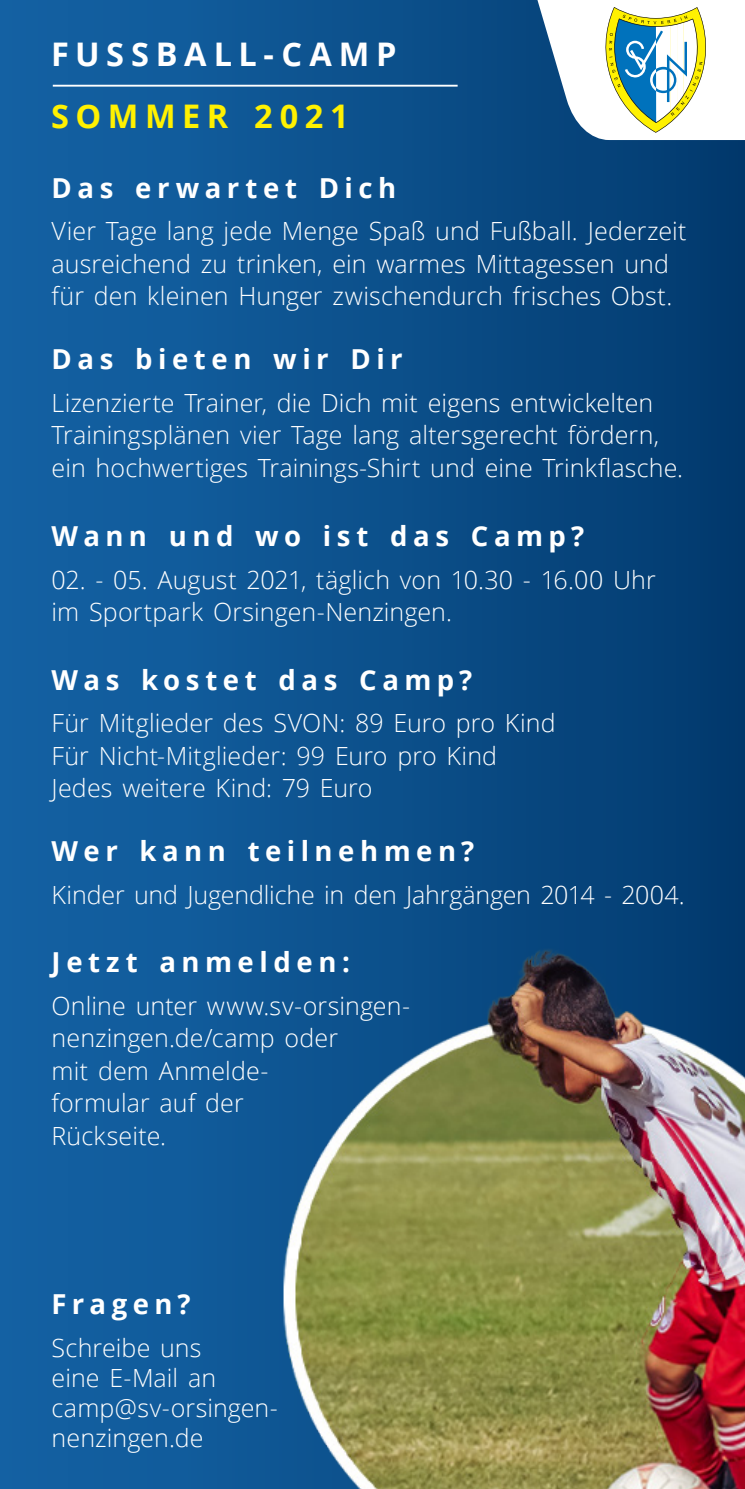
<style>
.page{position:relative;width:745px;height:1489px;background:#fff}
.page>*{position:absolute;margin:0;border:0;box-sizing:border-box;transform-origin:0 0}
.t1{font:700 32.5px "Open Sans";letter-spacing:.205em;color:#fff}
.t2{font:700 32.5px "Open Sans";letter-spacing:.2em;color:#fff101}
.Headline_Seitentitel{font:700 27.5px "Open Sans";letter-spacing:.2em;color:#fff}
.Headline_Seitentitel-2{font:300 25px/32.5px "Open Sans";letter-spacing:.005em;color:#fff}
</style>
<div class="page">
<div style="left:0;top:0;width:744px;height:1488px;background:linear-gradient(to right,#1564a7,#023b6e)"></div>
<svg style="left:537px;top:0;width:207px;height:140px"></svg>
<hr style="left:53px;top:85px;width:404px;height:2px;background:#fff">
<img style="left:203px;top:889px;width:541px;height:599px">
<h1 class="t1" style="left:51px;top:31px;width:347px">FUSSBALL-CAMP</h1>
<h1 class="t2" style="left:51px;top:93px;width:299px">SOMMER 2021</h1>
<p class="Headline_Seitentitel" style="left:52px;top:168px;width:346px">Das erwartet Dich</p>
<p class="Headline_Seitentitel-2" style="left:52px;top:214px;width:636px">Vier Tage lang jede Menge Spaß und Fußball. Jederzeit ausreichend zu trinken, ein warmes Mittagessen und für den kleinen Hunger zwischendurch frisches Obst.</p>
<p class="Headline_Seitentitel" style="left:52px;top:340px;width:352px">Das bieten wir Dir</p>
<p class="Headline_Seitentitel-2" style="left:52px;top:386px;width:632px">Lizenzierte Trainer, die Dich mit eigens entwickelten<br>Trainingsplänen vier Tage lang altersgerecht fördern, ein hochwertiges Trainings-Shirt und eine Trinkflasche.</p>
<p class="Headline_Seitentitel" style="left:52px;top:516px;width:533px">Wann und wo ist das Camp?</p>
<p class="Headline_Seitentitel-2" style="left:52px;top:562px;width:605px">02. - 05. August 2021, täglich von 10.30 - 16.00 Uhr</p>
<p class="Headline_Seitentitel-2" style="left:52px;top:595px;width:401px">im Sportpark Orsingen-Nenzingen.</p>
<p class="Headline_Seitentitel" style="left:52px;top:660px;width:422px">Was kostet das Camp?</p>
<p class="Headline_Seitentitel-2" style="left:52px;top:706px;width:505px">Für Mitglieder des SVON: 89 Euro pro Kind<br>Für Nicht-Mitglieder: 99 Euro pro Kind</p>
<p class="Headline_Seitentitel-2" style="left:52px;top:771px;width:322px">Jedes weitere Kind: 79 Euro</p>
<p class="Headline_Seitentitel" style="left:52px;top:831px;width:424px">Wer kann teilnehmen?</p>
<p class="Headline_Seitentitel-2" style="left:52px;top:877px;width:634px">Kinder und Jugendliche in den Jahrgängen 2014 - 2004.</p>
<p class="Headline_Seitentitel" style="left:52px;top:942px;width:299px">Jetzt anmelden:</p>
<p class="Headline_Seitentitel-2" style="left:52px;top:988px;width:360px">Online unter www.sv-orsingen&shy;nenzingen.de/camp oder</p>
<p class="Headline_Seitentitel-2" style="left:52px;top:1053px;width:218px">mit dem Anmelde-</p>
<p class="Headline_Seitentitel-2" style="left:52px;top:1086px;width:194px">formular auf der</p>
<p class="Headline_Seitentitel-2" style="left:52px;top:1118px;width:116px">Rückseite.</p>
<p class="Headline_Seitentitel" style="left:52px;top:1284px;width:140px">Fragen?</p>
<p class="Headline_Seitentitel-2" style="left:52px;top:1331px;width:228px;line-height:30px">Schreibe uns<br>eine E-Mail an camp@sv-orsingen&shy;nenzingen.de</p>
</div>
